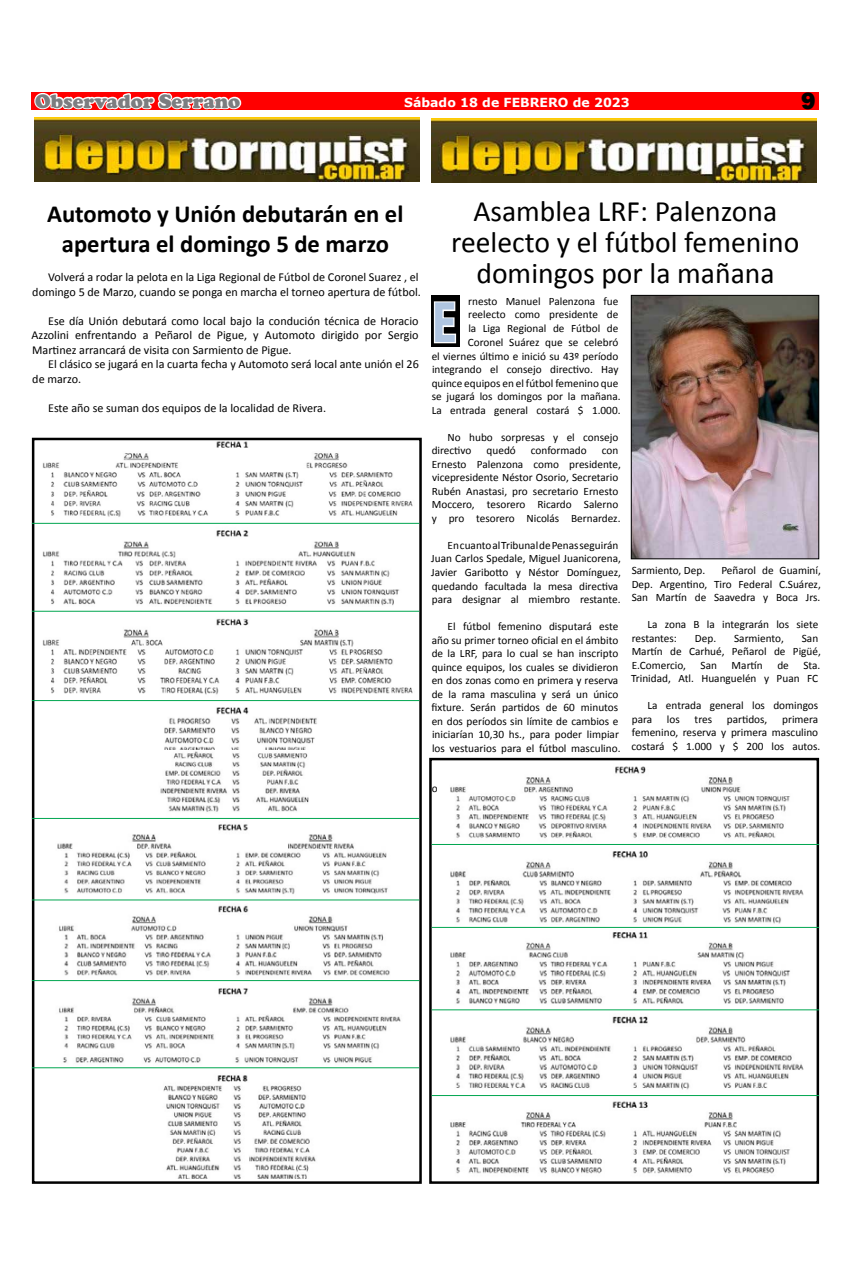
<style>
.page{position:relative;width:851px;height:1276px;background:#fff}
.page>*{position:absolute;margin:0;border:0;box-sizing:border-box;transform-origin:0 0}
.t1{font:700 56.25px "Ebrima";color:#afc5e1;scale:.83 1}
.t2{font:29.62px/31.2px "Calibri";color:#000;text-align:center}
.t3{font:700 24.62px/29.5px "Calibri";color:#000;text-align:center}
.t4{font:800 24.62px "Franklin Gothic";color:#000}
.t5{font:900 20px "Cooper";color:#7c7d80}
.t6{font:700 12.5px "Verdana";color:#fff}
.t7{font:12.12px/14.5px "Calibri";color:#000;text-align:right}
.t8{font:11.25px/13.5px "Calibri";color:#000}
</style>
<div class="page">
<img style="left:35px;top:441px;width:383px;height:309px">
<div style="left:32px;top:438px;width:389px;height:745px;border:2px solid #000"></div>
<div style="left:429px;top:758px;width:390px;height:425px;border:2px solid #000"></div>
<div style="left:32px;top:92px;width:787px;height:18px;background:#f00"></div>
<svg style="left:34px;top:92px;width:209px;height:90px"></svg>
<img style="left:35px;top:118px;width:384px;height:64px">
<div style="left:431px;top:295px;width:28px;height:51px;background:#000"></div>
<svg style="left:433px;top:301px;width:24px;height:43px"></svg>
<img style="left:431px;top:119px;width:385px;height:64px">
<img style="left:633px;top:297px;width:184px;height:260px">
<div style="left:631px;top:295px;width:188px;height:264px;border:1px solid #000"></div>
<img style="left:44px;top:751px;width:366px;height:427px">
<img style="left:437px;top:766px;width:371px;height:408px">
<hr style="left:431px;top:844px;width:388px;height:1px;background:#00a650">
<hr style="left:431px;top:927px;width:388px;height:1px;background:#00a650">
<hr style="left:431px;top:1009px;width:388px;height:1px;background:#00a650">
<hr style="left:431px;top:1095px;width:388px;height:1px;background:#00a650">
<hr style="left:32px;top:1067px;width:387px;height:1px;background:#00a650">
<hr style="left:32px;top:980px;width:387px;height:1px;background:#00a650">
<hr style="left:32px;top:899px;width:387px;height:1px;background:#00a650">
<hr style="left:32px;top:818px;width:387px;height:1px;background:#00a650">
<hr style="left:32px;top:700px;width:387px;height:1px;background:#00a650">
<hr style="left:32px;top:611px;width:387px;height:1px;background:#00a650">
<hr style="left:32px;top:523px;width:387px;height:1px;background:#00a650">
<h3 class="t5" style="left:35px;top:89px;width:207px">Observador Serrano</h3>
<p class="t6" style="left:404px;top:93px;width:227px">Sábado 18 de FEBRERO de 2023</p>
<h3 class="t4" style="left:801px;top:85px;width:16px">9</h3>
<h3 class="t3" style="left:47px;top:199px;width:358px">Automoto y Unión debutarán en el apertura el domingo 5 de marzo</h3>
<p class="t7" style="left:32px;top:270px;width:390px">Volverá a rodar la pelota en la Liga Regional de Fútbol de Coronel Suarez , el domingo 5 de Marzo, cuando se ponga en marcha el torneo apertura de fútbol.</p>
<p class="t7" style="left:32px;top:313px;width:388px;text-align:justify;text-indent:17px">Ese día Unión debutará como local bajo la condución técnica de Horacio Azzolini enfrentando a Peñarol de Pigue, y Automoto dirigido por Sergio Martinez arrancará de visita con Sarmiento de Pigue.</p>
<p class="t7" style="left:32px;top:357px;width:388px;text-align:left;text-indent:16px">El clásico se jugará en la cuarta fecha y Automoto será local ante unión el 26 de marzo.</p>
<p class="t7" style="left:48px;top:401px;width:279px">Este año se suman dos equipos de la localidad de Rivera.</p>
<h2 class="t2" style="left:451px;top:195px;width:349px">Asamblea LRF: Palenzona reelecto y el fútbol femenino domingos por la mañana</h2>
<p class="t8" style="left:468px;top:294px;width:152px;text-align:justify">rnesto Manuel Palenzona fue reelecto como presidente de la Liga Regional de Fútbol de</p>
<h1 class="t1" style="left:431px;top:280px;width:32px">E</h1>
<p class="t8" style="left:431px;top:335px;width:190px;text-indent:36px">Coronel Suárez que se celebró el viernes último e inició su 43º período integrando el consejo directivo. Hay quince equipos en el fútbol femenino que se jugará los domingos por la mañana.<br>La entrada general costará $ 1.000.</p>
<p class="t8" style="left:431px;top:430px;width:188px;text-indent:16px">No hubo sorpresas y el consejo directivo</p>
<p class="t8" style="left:486px;top:444px;width:31px">quedó</p>
<p class="t8" style="left:531px;top:444px;width:57px">conformado</p>
<p class="t8" style="left:431px;top:444px;width:191px;text-indent:170px">con<br>Ernesto Palenzona como presidente, vicepresidente Néstor Osorio, Secretario<br>Rubén Anastasi, pro secretario Ernesto<br>Moccero, tesorero Ricardo Salerno y pro tesorero Nicolás Bernardez.</p>
<p class="t8" style="left:431px;top:538px;width:191px;text-indent:16px">En cuanto al Tribunal de Penas seguirán Juan Carlos Spedale, Miguel Juanicorena, Javier Garibotto y Néstor Domínguez, quedando facultada la mesa directiva para designar al miembro restante.</p>
<p class="t8" style="left:431px;top:619px;width:190px;text-indent:16px">El fútbol femenino disputará este año su primer torneo oficial en el ámbito de la LRF, para lo cual se han inscripto quince equipos, los cuales se dividieron en dos zonas como en primera y reserva de la rama masculina y será un único fixture. Serán partidos de 60 minutos en dos períodos sin límite de cambios e iniciarían 10,30 hs., para poder limpiar los vestuarios para el fútbol masculino.</p>
<p class="t8" style="left:631px;top:564px;width:191px;text-align:justify;text-indent:90px">Peñarol de Guaminí, Dep. Argentino, Tiro Federal C.Suárez, San Martín de Saavedra y Boca Jrs.</p>
<p class="t8" style="left:631px;top:618px;width:188px;text-indent:16px">La zona B la integrarán los siete restantes:</p>
<p class="t8" style="left:631px;top:564px;width:75px">Sarmiento, Dep.</p>
<p class="t8" style="left:694px;top:631px;width:23px">Dep.</p>
<p class="t8" style="left:734px;top:631px;width:51px">Sarmiento,</p>
<p class="t8" style="left:631px;top:631px;width:191px;text-indent:170px">San<br>Martín de Carhué, Peñarol de Pigüé,<br>E.Comercio,</p>
<p class="t8" style="left:700px;top:658px;width:18px">San</p>
<p class="t8" style="left:731px;top:658px;width:33px">Martín</p>
<p class="t8" style="left:777px;top:658px;width:13px">de</p>
<p class="t8" style="left:631px;top:658px;width:191px;text-align:right">Sta.<br>Trinidad, Atl. Huanguelén y Puan FC</p>
<p class="t8" style="left:631px;top:699px;width:188px;text-indent:16px">La entrada general los domingos para</p>
<p class="t8" style="left:666px;top:712px;width:14px">los</p>
<p class="t8" style="left:694px;top:712px;width:19px">tres</p>
<p class="t8" style="left:726px;top:712px;width:42px">partidos,</p>
<p class="t8" style="left:631px;top:712px;width:190px;text-indent:150px">primera femenino, reserva y primera masculino costará $ 1.000 y $ 200 los autos.</p>
</div>
